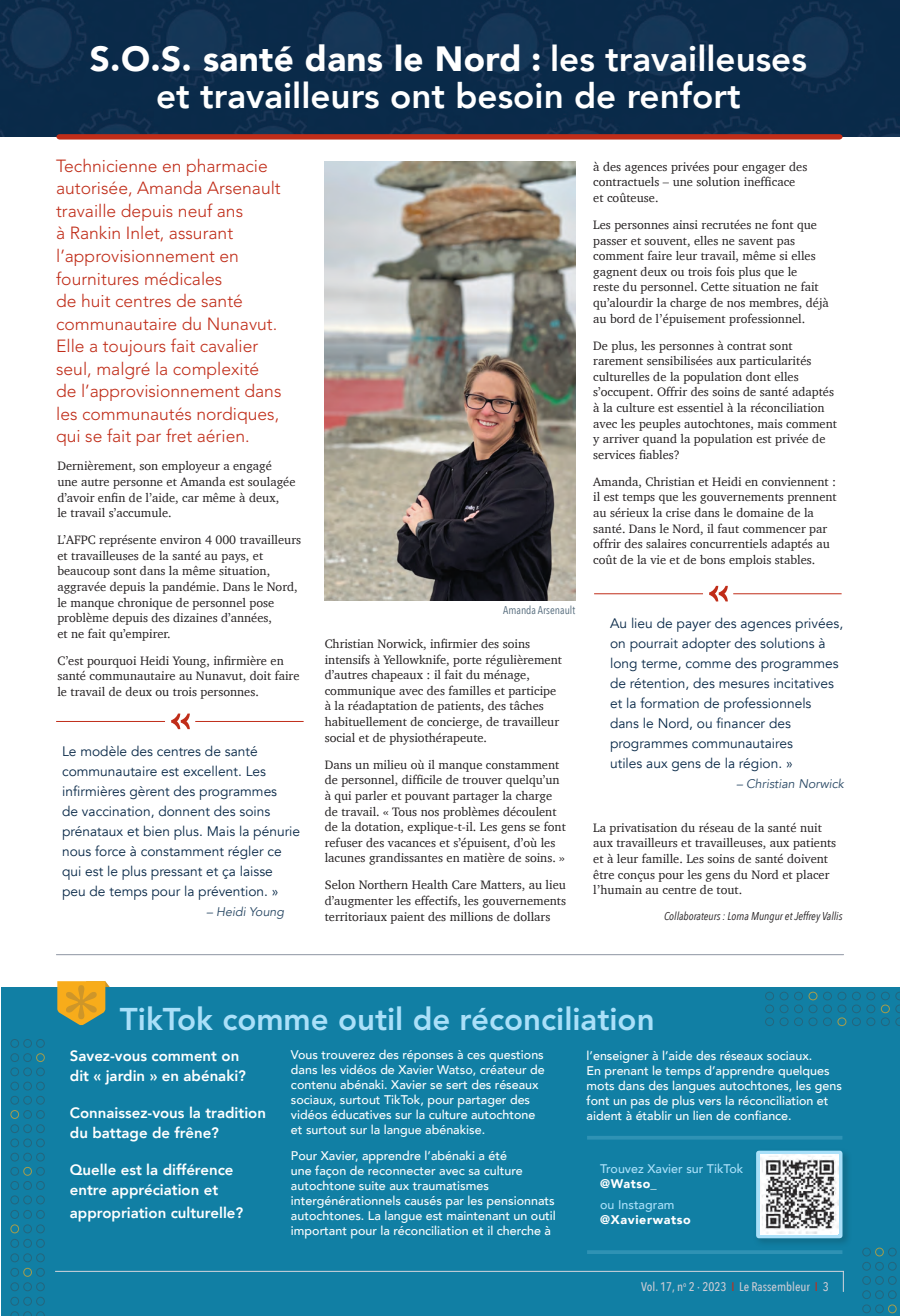
<style>
.page{position:relative;width:900px;height:1316px;background:#fff}
.page>*{position:absolute;margin:0;border:0;box-sizing:border-box;transform-origin:0 0}
.Body_text_-_main_news{font:800 35px/37.5px "Avenir";color:#fff;text-align:center}
.Body_text_-_main_news-2{font:800 31.25px "Avenir LT Std";color:#aae0f9}
.Body_text_-_main_news-3{font:300 17.5px/22.5px "Avenir LT Std";color:#c02d19}
.Body_text_-_main_news-4{font:800 15px/20px "Avenir";color:#fff}
.Body_text_-_main_news-5{font:13.75px/20px "Avenir";color:#0a2a49}
.Body_text_-_main_news-6{font:12.5px/15.6px "Charter";color:#231f20}
.Body_text_-_main_news-7{font:500 12.5px/15px "Avenir";color:#fff}
.t1{font:500 12.5px "Avenir Next Condensed";color:#c8cad3}
.Body_text_-_main_news-8{font:500 12.5px/15px "Avenir";color:#aae0f9}
.Body_text_-_main_news-9{font:italic 12.5px "Avenir";color:#2a4965}
.Body_text_-_main_news-10{font:900 12.5px/15px "Avenir";letter-spacing:.05em;color:#fff}
.t2{font:italic 11.25px "Avenir Next Condensed";color:#231f20}
.t3{font:11.25px "Avenir Next Condensed";color:#516879}
.s1{font-weight:900}
.s2{font-weight:900;color:#fff}
.s3{font-weight:500;color:#aae0f9}
.s4{color:#c02d19}
</style>
<div class="page">
<img style="left:0;top:0;width:900px;height:137px">
<svg style="left:56px;top:134px;width:786px;height:6px;background:#c03c2b"></svg>
<img style="left:325px;top:161px;width:250px;height:439px">
<hr style="left:56px;top:954px;width:788px;height:1px;background:#8e95a2">
<div style="left:1px;top:987px;width:899px;height:329px;background:#117fa4"></div>
<svg style="left:57px;top:981px;width:53px;height:44px"></svg>
<div style="left:753px;top:1148px;width:99px;height:100px;background:#0e3d47;opacity:.36"></div>
<div style="left:756px;top:1151px;width:86px;height:87px;border:5px solid #aae0f9"></div>
<img style="left:760px;top:1155px;width:78px;height:79px">
<svg style="left:765px;top:991px;width:135px;height:35px"></svg>
<div style="left:809px;top:992px;width:8px;height:8px;border:1px solid #f8ac1a;border-radius:50%"></div>
<div style="left:838px;top:1017px;width:8px;height:9px;border:1px solid #f8ac1a;border-radius:50%"></div>
<div style="left:881px;top:1005px;width:9px;height:8px;border:1px solid #f8ac1a;border-radius:50%"></div>
<hr style="left:587px;top:1136px;width:255px;height:3px;background:#aae0f9">
<svg style="left:10px;top:1039px;width:35px;height:277px"></svg>
<div style="left:36px;top:1053px;width:9px;height:9px;border:1px solid #f8ac1a;border-radius:50%"></div>
<div style="left:36px;top:1110px;width:9px;height:9px;border:1px solid #2e5768;border-radius:50%"></div>
<div style="left:36px;top:1167px;width:9px;height:8px;border:1px solid #2e5768;border-radius:50%"></div>
<div style="left:11px;top:1110px;width:8px;height:9px;border:1px solid #f8ac1a;border-radius:50%"></div>
<div style="left:23px;top:1167px;width:9px;height:8px;border:1px solid #f8ac1a;border-radius:50%"></div>
<svg style="left:862px;top:1247px;width:35px;height:67px"></svg>
<div style="left:862px;top:1304px;width:9px;height:9px;border:1px solid #2e5768;border-radius:50%"></div>
<div style="left:862px;top:1248px;width:9px;height:8px;border:1px solid #2e5768;border-radius:50%"></div>
<div style="left:888px;top:1304px;width:9px;height:9px;border:1px solid #f8ac1a;border-radius:50%"></div>
<div style="left:875px;top:1248px;width:9px;height:8px;border:1px solid #f8ac1a;border-radius:50%"></div>
<svg style="left:171px;top:713px;width:19px;height:16px"></svg>
<hr style="left:56px;top:721px;width:109px;height:1px;background:#c02d19">
<hr style="left:195px;top:721px;width:109px;height:1px;background:#c02d19">
<svg style="left:709px;top:586px;width:19px;height:15px"></svg>
<hr style="left:594px;top:593px;width:109px;height:1px;background:#c02d19">
<hr style="left:733px;top:593px;width:109px;height:1px;background:#c02d19">
<hr style="left:56px;top:1271px;width:787px;height:1px;background:#d4d6dd">
<svg style="left:843px;top:1271px;width:1px;height:20px"></svg>
<hr style="left:587px;top:1250px;width:255px;height:4px;background:#2f92b4">
<p class="Body_text_-_main_news" style="left:90px;top:40px;width:719px"><span class="s1">S.O.S. santé dans le Nord :</span> les travailleuses et travailleurs ont besoin de renfort</p>
<p class="Body_text_-_main_news-3" style="left:56px;top:155px;width:227px">Technicienne en pharmacie autorisée, Amanda Arsenault travaille depuis neuf ans<br>à Rankin Inlet, assurant l’approvisionnement en fournitures médicales<br>de huit centres de santé communautaire du Nunavut.<br>Elle a toujours fait cavalier seul, malgré la complexité de l’approvisionnement dans les communautés nordiques, qui se fait par fret aérien.</p>
<p class="Body_text_-_main_news-6" style="left:57px;top:458px;width:240px">Dernièrement, son employeur a engagé<br>une autre personne et Amanda est soulagée d’avoir enfin de l’aide, car même à deux,<br>le travail s’accumule.</p>
<p class="Body_text_-_main_news-6" style="left:57px;top:532px;width:245px">L’AFPC représente environ 4 000 travailleurs et travailleuses de la santé au pays, et beaucoup sont dans la même situation, aggravée depuis la pandémie. Dans le Nord, le manque chronique de personnel pose problème depuis des dizaines d’années,<br>et ne fait qu’empirer.</p>
<p class="Body_text_-_main_news-6" style="left:57px;top:652px;width:244px">C’est pourquoi Heidi Young, infirmière en santé communautaire au Nunavut, doit faire le travail de deux ou trois personnes.</p>
<p class="Body_text_-_main_news-5" style="left:62px;top:741px;width:240px">Le modèle des centres de santé communautaire est excellent. Les infirmières gèrent des programmes<br>de vaccination, donnent des soins prénataux et bien plus. Mais la pénurie nous force à constamment régler ce qui est le plus pressant et ça laisse<br>peu de temps pour la prévention. »</p>
<p class="Body_text_-_main_news-9" style="left:206px;top:904px;width:79px">– Heidi Young</p>
<p class="t3" style="left:503px;top:601px;width:74px">Amanda Arsenault</p>
<p class="Body_text_-_main_news-6" style="left:325px;top:636px;width:239px">Christian Norwick, infirmier des soins intensifs à Yellowknife, porte régulièrement d’autres chapeaux : il fait du ménage, communique avec des familles et participe à la réadaptation de patients, des tâches habituellement de concierge, de travailleur social et de physiothérapeute.</p>
<p class="Body_text_-_main_news-6" style="left:325px;top:756px;width:243px">Dans un milieu où il manque constamment de personnel, difficile de trouver quelqu’un à qui parler et pouvant partager la charge de travail. « Tous nos problèmes découlent de la dotation, explique-t-il. Les gens se font refuser des vacances et s’épuisent, d’où les lacunes grandissantes en matière de soins. »</p>
<p class="Body_text_-_main_news-6" style="left:325px;top:877px;width:243px;text-align:justify">Selon Northern Health Care Matters, au lieu d’augmenter les effectifs, les gouvernements territoriaux paient des millions de dollars</p>
<p class="Body_text_-_main_news-6" style="left:593px;top:159px;width:216px">à des agences privées pour engager des contractuels – une solution inefficace et coûteuse.</p>
<p class="Body_text_-_main_news-6" style="left:593px;top:217px;width:237px">Les personnes ainsi recrutées ne font que passer et souvent, elles ne savent pas comment faire leur travail, même si elles gagnent deux ou trois fois plus que le<br>reste du personnel. Cette situation ne fait qu’alourdir la charge de nos membres, déjà au bord de l’épuisement professionnel.</p>
<p class="Body_text_-_main_news-6" style="left:593px;top:337px;width:245px">De plus, les personnes à contrat sont rarement sensibilisées aux particularités culturelles de la population dont elles s’occupent. Offrir des soins de santé adaptés à la culture est essentiel à la réconciliation avec les peuples autochtones, mais comment y arriver quand la population est privée de services fiables?</p>
<p class="Body_text_-_main_news-6" style="left:593px;top:474px;width:245px">Amanda, Christian et Heidi en conviennent : il est temps que les gouvernements prennent au sérieux la crise dans le domaine de la santé. Dans le Nord, il faut commencer par offrir des salaires concurrentiels adaptés au coût de la vie et de bons emplois stables.</p>
<p class="Body_text_-_main_news-5" style="left:610px;top:613px;width:235px">Au lieu de payer des agences privées, on pourrait adopter des solutions à long terme, comme des programmes de rétention, des mesures incitatives et la formation de professionnels dans le Nord, ou financer des programmes communautaires<br>utiles aux gens de la région. »</p>
<p class="Body_text_-_main_news-9" style="left:736px;top:776px;width:109px">– Christian Norwick</p>
<p class="Body_text_-_main_news-6" style="left:593px;top:819px;width:245px">La privatisation du réseau de la santé nuit aux travailleurs et travailleuses, aux patients et à leur famille. Les soins de santé doivent être conçus pour les gens du Nord et placer l’humain au centre de tout.</p>
<p class="t2" style="left:664px;top:910px;width:180px">Collaborateurs : Lorna Mungur et Jeffrey Vallis</p>
<p class="Body_text_-_main_news-2" style="left:120px;top:1001px;width:536px">TikTok comme outil de réconciliation</p>
<p class="Body_text_-_main_news-7" style="left:291px;top:1046px;width:255px">Vous trouverez des réponses à ces questions dans les vidéos de Xavier Watso, créateur de contenu abénaki. Xavier se sert des réseaux sociaux, surtout TikTok, pour partager des vidéos éducatives sur la culture autochtone et surtout sur la langue abénakise.</p>
<p class="Body_text_-_main_news-7" style="left:291px;top:1148px;width:266px">Pour Xavier, apprendre l’abénaki a été<br>une façon de reconnecter avec sa culture autochtone suite aux traumatismes intergénérationnels causés par les pensionnats autochtones. La langue est maintenant un outil important pour la réconciliation et il cherche à</p>
<p class="Body_text_-_main_news-4" style="left:70px;top:1046px;width:178px">Savez-vous comment on dit « jardin » en abénaki?</p>
<p class="Body_text_-_main_news-4" style="left:70px;top:1103px;width:198px">Connaissez-vous la tradition du battage de frêne?</p>
<p class="Body_text_-_main_news-4" style="left:70px;top:1160px;width:165px">Quelle est la différence entre appréciation et</p>
<p class="Body_text_-_main_news-4" style="left:70px;top:1202px;width:175px">appropriation culturelle?</p>
<p class="Body_text_-_main_news-7" style="left:587px;top:1048px;width:257px">l’enseigner à l’aide des réseaux sociaux.<br>En prenant le temps d’apprendre quelques mots dans des langues autochtones, les gens font un pas de plus vers la réconciliation et aident à établir un lien de confiance.</p>
<p class="Body_text_-_main_news-8" style="left:600px;top:1160px;width:145px">Trouvez Xavier sur TikTok <span class="s2">@Watso_</span></p>
<p class="Body_text_-_main_news-10" style="left:600px;top:1196px;width:92px"><span class="s3">ou Instagram </span>@Xavierwatso</p>
<p class="t1" style="left:641px;top:1279px;width:189px">Vol. 17, n<sup>o</sup> 2 · 2023 <span class="s4">I</span> Le Rassembleur <span class="s4">I</span> 3</p>
</div>
